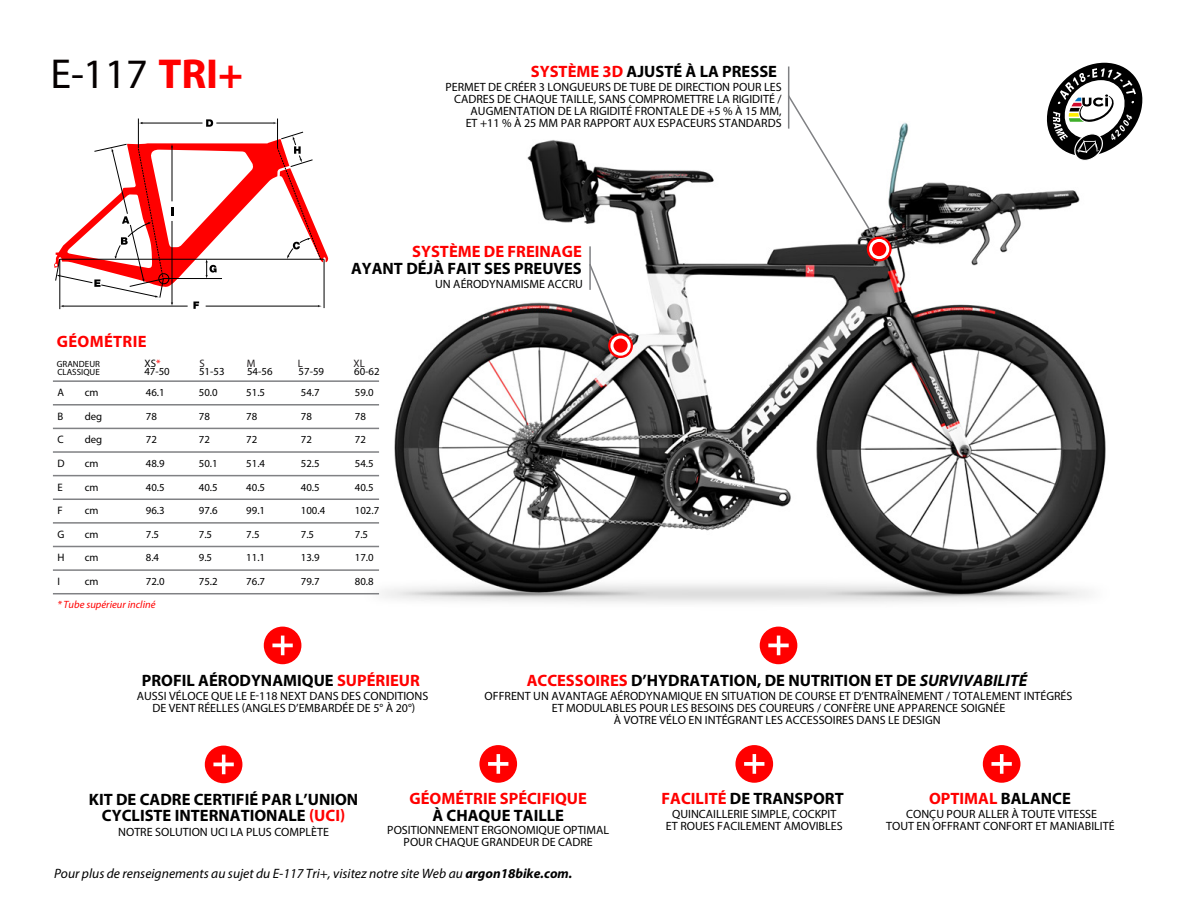
<style>
.page{position:relative;width:1188px;height:918px;background:#fff}
.page>*{position:absolute;margin:0;border:0;box-sizing:border-box;transform-origin:0 0}
.t1{font:42px "Myriad Pro";color:#050000}
.t2{font:700 16.5px/16.5px "Myriad Pro";color:#000;text-align:center}
.t3{font:700 16.5px "Myriad Pro";color:#f00}
.t4{font:700 16.5px "Myriad Pro";letter-spacing:.02em;color:#f00}
.t5{font:italic 13.5px "Myriad Pro";color:#000}
.t6{font:12px/12px "Myriad Pro";color:#000;text-align:center}
.t7{font:10.8px "Myriad Pro";color:#000}
.t8{font:10.8px "Myriad Pro";color:#231f20}
.t9{font:italic 10.5px "Myriad Pro";color:#f00}
.t10{font:9px "Myriad Pro";color:#000}
.s1{font-weight:700;color:#f00}
.s2{color:#f00}
.s3{font-style:italic}
.s4{font-weight:700}
.s5{color:#000}
</style>
<div class="page">
<img style="left:364px;top:122px;width:742px;height:481px">
<div style="left:983px;top:745px;width:37px;height:38px;background:#f00;border-radius:50%"></div>
<svg style="left:992px;top:754px;width:20px;height:20px"></svg>
<div style="left:479px;top:745px;width:38px;height:38px;background:#f00;border-radius:50%"></div>
<svg style="left:488px;top:754px;width:20px;height:20px"></svg>
<div style="left:205px;top:746px;width:37px;height:37px;background:#f00;border-radius:50%"></div>
<svg style="left:213px;top:755px;width:21px;height:19px"></svg>
<div style="left:760px;top:627px;width:37px;height:37px;background:#f00;border-radius:50%"></div>
<svg style="left:768px;top:636px;width:21px;height:19px"></svg>
<div style="left:735px;top:745px;width:38px;height:38px;background:#f00;border-radius:50%"></div>
<svg style="left:744px;top:754px;width:20px;height:20px"></svg>
<div style="left:264px;top:627px;width:37px;height:37px;background:#f00;border-radius:50%"></div>
<svg style="left:272px;top:636px;width:21px;height:19px"></svg>
<hr style="left:788px;top:67px;width:1px;height:62px;background:#808184">
<svg style="left:786px;top:94px;width:98px;height:159px"></svg>
<svg style="left:867px;top:237px;width:25px;height:24px"></svg>
<div style="left:869px;top:239px;width:20px;height:20px;border:3px solid #fff;border-radius:50%"></div>
<hr style="left:589px;top:246px;width:2px;height:44px;background:#808184">
<svg style="left:588px;top:262px;width:38px;height:87px"></svg>
<svg style="left:608px;top:333px;width:25px;height:25px"></svg>
<div style="left:610px;top:336px;width:21px;height:20px;border:3px solid #fff;border-radius:50%"></div>
<svg style="left:54px;top:119px;width:275px;height:190px"></svg>
<svg style="left:1044px;top:62px;width:99px;height:99px"></svg>
<hr style="left:53px;top:380px;width:326px;height:2px;background:#808184">
<hr style="left:53px;top:404px;width:326px;height:2px;background:#808184">
<hr style="left:53px;top:428px;width:326px;height:1px;background:#808184">
<hr style="left:53px;top:451px;width:326px;height:2px;background:#808184">
<hr style="left:53px;top:475px;width:326px;height:1px;background:#808184">
<hr style="left:53px;top:499px;width:326px;height:1px;background:#808184">
<hr style="left:53px;top:522px;width:326px;height:2px;background:#808184">
<hr style="left:53px;top:546px;width:326px;height:1px;background:#808184">
<hr style="left:53px;top:569px;width:326px;height:2px;background:#808184">
<hr style="left:53px;top:593px;width:326px;height:1px;background:#808184">
<h1 class="t1" style="left:50px;top:48px;width:194px">E-117 <span class="s1">TRI+</span></h1>
<h2 class="t4" style="left:57px;top:331px;width:91px">GÉOMÉTRIE</h2>
<h2 class="t2" style="left:531px;top:62px;width:248px"><span class="s2">SYSTÈME 3D</span> AJUSTÉ À LA PRESSE</h2>
<p class="t6" style="left:445px;top:81px;width:338px;text-align:right">PERMET DE CRÉER 3 LONGUEURS DE TUBE DE DIRECTION POUR LES CADRES DE CHAQUE TAILLE, SANS COMPROMETTRE LA RIGIDITÉ / AUGMENTATION DE LA RIGIDITÉ FRONTALE DE +5 % À 15 MM,<br>ET +11 % À 25 MM PAR RAPPORT AUX ESPACEURS STANDARDS</p>
<h2 class="t3" style="left:412px;top:241px;width:171px">SYSTÈME DE FREINAGE</h2>
<h2 class="t2" style="left:351px;top:259px;width:232px">AYANT DÉJÀ FAIT SES PREUVES</h2>
<p class="t6" style="left:435px;top:277px;width:149px">UN AÉRODYNAMISME ACCRU</p>
<p class="t10" style="left:57px;top:358px;width:45px">GRANDEUR</p>
<p class="t7" style="left:145px;top:356px;width:17px">XS<span class="s2">*</span></p>
<p class="t8" style="left:200px;top:356px;width:7px">S</p>
<p class="t8" style="left:247px;top:356px;width:10px">M</p>
<p class="t8" style="left:298px;top:356px;width:7px">L</p>
<p class="t8" style="left:354px;top:356px;width:13px">XL</p>
<p class="t10" style="left:57px;top:367px;width:44px">CLASSIQUE</p>
<p class="t7" style="left:144px;top:365px;width:27px">47-50</p>
<p class="t7" style="left:199px;top:365px;width:27px">51-53</p>
<p class="t7" style="left:247px;top:365px;width:27px">54-56</p>
<p class="t7" style="left:299px;top:365px;width:27px">57-59</p>
<p class="t7" style="left:354px;top:365px;width:27px">60-62</p>
<p class="t7" style="left:57px;top:386px;width:8px">A</p>
<p class="t7" style="left:85px;top:386px;width:15px">cm</p>
<p class="t7" style="left:146px;top:386px;width:20px">46.1</p>
<p class="t7" style="left:199px;top:386px;width:20px">50.0</p>
<p class="t7" style="left:246px;top:386px;width:20px">51.5</p>
<p class="t7" style="left:301px;top:386px;width:20px">54.7</p>
<p class="t7" style="left:355px;top:386px;width:20px">59.0</p>
<p class="t7" style="left:57px;top:409px;width:7px">B</p>
<p class="t7" style="left:85px;top:409px;width:19px">deg</p>
<p class="t7" style="left:146px;top:409px;width:13px">78</p>
<p class="t7" style="left:199px;top:409px;width:13px">78</p>
<p class="t7" style="left:246px;top:409px;width:13px">78</p>
<p class="t7" style="left:301px;top:409px;width:13px">78</p>
<p class="t7" style="left:355px;top:409px;width:13px">78</p>
<p class="t7" style="left:57px;top:433px;width:8px">C</p>
<p class="t7" style="left:85px;top:433px;width:19px">deg</p>
<p class="t7" style="left:146px;top:433px;width:13px">72</p>
<p class="t7" style="left:199px;top:433px;width:13px">72</p>
<p class="t7" style="left:246px;top:433px;width:13px">72</p>
<p class="t7" style="left:301px;top:433px;width:13px">72</p>
<p class="t7" style="left:355px;top:433px;width:13px">72</p>
<p class="t7" style="left:57px;top:457px;width:9px">D</p>
<p class="t7" style="left:85px;top:457px;width:15px">cm</p>
<p class="t7" style="left:146px;top:457px;width:20px">48.9</p>
<p class="t7" style="left:199px;top:457px;width:20px">50.1</p>
<p class="t7" style="left:246px;top:457px;width:20px">51.4</p>
<p class="t7" style="left:301px;top:457px;width:20px">52.5</p>
<p class="t7" style="left:355px;top:457px;width:20px">54.5</p>
<p class="t7" style="left:57px;top:480px;width:7px">E</p>
<p class="t7" style="left:85px;top:480px;width:15px">cm</p>
<p class="t7" style="left:146px;top:480px;width:20px">40.5</p>
<p class="t7" style="left:199px;top:480px;width:20px">40.5</p>
<p class="t7" style="left:246px;top:480px;width:20px">40.5</p>
<p class="t7" style="left:301px;top:480px;width:20px">40.5</p>
<p class="t7" style="left:355px;top:480px;width:20px">40.5</p>
<p class="t7" style="left:57px;top:504px;width:7px">F</p>
<p class="t7" style="left:85px;top:504px;width:15px">cm</p>
<p class="t7" style="left:146px;top:504px;width:20px">96.3</p>
<p class="t7" style="left:199px;top:504px;width:20px">97.6</p>
<p class="t7" style="left:246px;top:504px;width:20px">99.1</p>
<p class="t7" style="left:301px;top:504px;width:26px">100.4</p>
<p class="t7" style="left:355px;top:504px;width:26px">102.7</p>
<p class="t7" style="left:57px;top:528px;width:8px">G</p>
<p class="t7" style="left:85px;top:528px;width:15px">cm</p>
<p class="t7" style="left:146px;top:528px;width:15px">7.5</p>
<p class="t7" style="left:199px;top:528px;width:15px">7.5</p>
<p class="t7" style="left:246px;top:528px;width:15px">7.5</p>
<p class="t7" style="left:301px;top:528px;width:15px">7.5</p>
<p class="t7" style="left:355px;top:528px;width:15px">7.5</p>
<p class="t7" style="left:57px;top:551px;width:9px">H</p>
<p class="t7" style="left:85px;top:551px;width:15px">cm</p>
<p class="t7" style="left:146px;top:551px;width:15px">8.4</p>
<p class="t7" style="left:199px;top:551px;width:15px">9.5</p>
<p class="t7" style="left:246px;top:551px;width:20px">11.1</p>
<p class="t7" style="left:301px;top:551px;width:20px">13.9</p>
<p class="t7" style="left:355px;top:551px;width:20px">17.0</p>
<p class="t7" style="left:57px;top:575px;width:4px">I</p>
<p class="t7" style="left:85px;top:575px;width:15px">cm</p>
<p class="t7" style="left:146px;top:575px;width:20px">72.0</p>
<p class="t7" style="left:199px;top:575px;width:20px">75.2</p>
<p class="t7" style="left:246px;top:575px;width:20px">76.7</p>
<p class="t7" style="left:301px;top:575px;width:20px">79.7</p>
<p class="t7" style="left:355px;top:575px;width:20px">80.8</p>
<p class="t9" style="left:57px;top:598px;width:100px">* Tube supérieur incliné</p>
<h2 class="t2" style="left:142px;top:671px;width:280px">PROFIL AÉRODYNAMIQUE <span class="s2">SUPÉRIEUR</span></h2>
<p class="t6" style="left:137px;top:690px;width:293px">AUSSI VÉLOCE QUE LE E-118 NEXT DANS DES CONDITIONS<br>DE VENT RÉELLES (ANGLES D’EMBARDÉE DE 5° À 20°)</p>
<h2 class="t2" style="left:527px;top:671px;width:502px"><span class="s2">ACCESSOIRES</span> D’HYDRATATION, DE NUTRITION ET DE <span class="s3">SURVIVABILITÉ</span></h2>
<p class="t6" style="left:485px;top:689px;width:589px">OFFRENT UN AVANTAGE AÉRODYNAMIQUE EN SITUATION DE COURSE ET D’ENTRAÎNEMENT / TOTALEMENT INTÉGRÉS<br>ET MODULABLES POUR LES BESOINS DES COUREURS / CONFÈRE UNE APPARENCE SOIGNÉE<br>À VOTRE VÉLO EN INTÉGRANT LES ACCESSOIRES DANS LE DESIGN</p>
<h2 class="t2" style="left:89px;top:790px;width:271px">KIT DE CADRE CERTIFIÉ PAR L’UNION<br>CYCLISTE INTERNATIONALE <span class="s2">(UCI)</span></h2>
<p class="t6" style="left:118px;top:826px;width:212px">NOTRE SOLUTION UCI LA PLUS COMPLÈTE</p>
<h2 class="t3" style="left:410px;top:788px;width:179px">GÉOMÉTRIE SPÉCIFIQUE</h2>
<h2 class="t2" style="left:432px;top:806px;width:133px">À CHAQUE TAILLE</h2>
<p class="t6" style="left:387px;top:824px;width:223px">POSITIONNEMENT ERGONOMIQUE OPTIMAL<br>POUR CHAQUE GRANDEUR DE CADRE</p>
<p class="t5" style="left:54px;top:865px;width:520px">Pour plus de renseignements au sujet du E-117 Tri+, visitez notre site Web au <span class="s4">argon18bike.com.</span></p>
<h2 class="t2" style="left:662px;top:790px;width:184px"><span class="s2">FACILITÉ</span> DE TRANSPORT</h2>
<p class="t6" style="left:666px;top:808px;width:178px">QUINCAILLERIE SIMPLE, COCKPIT<br>ET ROUES FACILEMENT AMOVIBLES</p>
<h2 class="t3" style="left:929px;top:788px;width:143px">OPTIMAL <span class="s5">BALANCE</span></h2>
<p class="t6" style="left:886px;top:808px;width:230px">CONÇU POUR ALLER À TOUTE VITESSE<br>TOUT EN OFFRANT CONFORT ET MANIABILITÉ</p>
</div>
